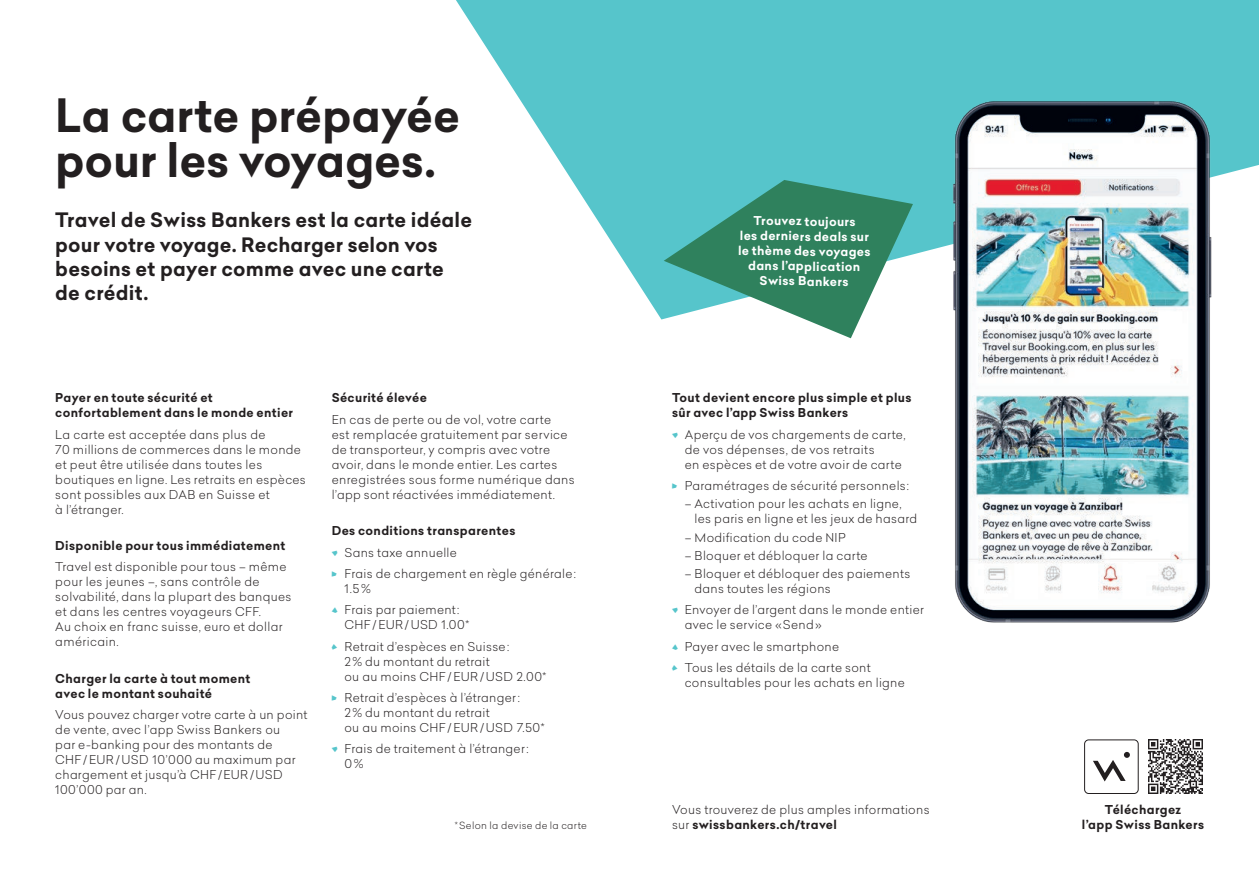
<style>
.page{position:relative;width:1259px;height:893px;background:#fff}
.page>*{position:absolute;margin:0;border:0;box-sizing:border-box;transform-origin:0 0}
.t1{font:700 45px/45px "Celias";letter-spacing:-.005em;color:#231f20}
.t2{font:700 19.5px/24.3px "Celias";letter-spacing:.01em;color:#231f20}
.t3{font:300 12px/15px "Celias";letter-spacing:.025em;color:#231f20}
.t4{font:700 12px/15px "Celias";letter-spacing:.03em;color:#231f20}
.t5{font:700 12px/15px "Celias";letter-spacing:.02em;color:#fff;text-align:center}
.t6{font:300 9.75px "Celias";letter-spacing:.035em;color:#231f20}
.s1{color:#56c5cb}
.s2{font-weight:700}
</style>
<div class="page">
<svg style="left:456px;top:0;width:803px;height:319px;fill:#56c5cb"></svg>
<img style="left:908px;top:49px;width:348px;height:574px">
<svg style="left:664px;top:180px;width:249px;height:158px"></svg>
<div style="left:1084px;top:740px;width:54px;height:54px;border:1px solid #231f20;border-radius:4px"></div>
<svg style="left:1093px;top:752px;width:37px;height:29px"></svg>
<img style="left:1148px;top:740px;width:54px;height:53px">
<h1 class="t1" style="left:55px;top:97px;width:406px">La carte prépayée pour les voyages.</h1>
<h2 class="t2" style="left:55px;top:210px;width:418px">Travel de Swiss Bankers est la carte idéale pour votre voyage. Recharger selon vos besoins et payer comme avec une carte de crédit.</h2>
<p class="t4" style="left:55px;top:392px;width:239px">Payer en toute sécurité et confortablement dans le monde entier</p>
<p class="t3" style="left:55px;top:428px;width:252px">La carte est acceptée dans plus de<br>70 millions de commerces dans le monde et peut être utilisée dans toutes les boutiques en ligne. Les retraits en espèces sont possibles aux DAB en Suisse et<br>à l’étranger.</p>
<p class="t4" style="left:55px;top:539px;width:232px">Disponible pour tous immédiatement</p>
<p class="t3" style="left:55px;top:561px;width:238px">Travel est disponible pour tous – même pour les jeunes –, sans contrôle de solvabilité, dans la plupart des banques et dans les centres voyageurs CFF.<br>Au choix en franc suisse, euro et dollar américain.</p>
<p class="t4" style="left:55px;top:672px;width:197px">Charger la carte à tout moment avec le montant souhaité</p>
<p class="t3" style="left:55px;top:709px;width:254px">Vous pouvez charger votre carte à un point de vente, avec l’app Swiss Bankers ou<br>par e-banking pour des montants de<br>CHF / EUR / USD 10’000 au maximum par chargement et jusqu’à CHF / EUR / USD<br>100’000 par an.</p>
<p class="t4" style="left:332px;top:392px;width:97px">Sécurité élevée</p>
<p class="t3" style="left:332px;top:413px;width:244px">En cas de perte ou de vol, votre carte<br>est remplacée gratuitement par service de transporteur, y compris avec votre avoir, dans le monde entier. Les cartes enregistrées sous forme numérique dans l’app sont réactivées immédiatement.</p>
<p class="t4" style="left:332px;top:524px;width:185px">Des conditions transparentes</p>
<p class="t3" style="left:344px;top:543px;width:233px;line-height:21.3px">Sans taxe annuelle<br>Frais de chargement en règle générale:</p>
<p class="t3" style="left:344px;top:582px;width:28px">1.5 %</p>
<p class="t3" style="left:344px;top:604px;width:126px;text-indent:-13px"><span class="s1">✓</span> Frais par paiement:<br>CHF / EUR / USD 1.00*</p>
<p class="t3" style="left:344px;top:640px;width:203px;text-indent:-13px"><span class="s1">✔</span> Retrait d’espèces en Suisse:<br>2 % du montant du retrait<br>ou au moins CHF / EUR / USD 2.00*</p>
<p class="t3" style="left:344px;top:691px;width:202px">Retrait d’espèces à l’étranger:<br>2 % du montant du retrait<br>ou au moins CHF / EUR / USD 7.50*</p>
<p class="t3" style="left:344px;top:743px;width:186px">Frais de traitement à l’étranger:<br>0 %</p>
<p class="t6" style="left:455px;top:821px;width:134px">* Selon la devise de la carte</p>
<p class="t5" style="left:738px;top:215px;width:134px">Trouvez toujours<br>les derniers deals sur le thème des voyages dans l’application<br>Swiss Bankers</p>
<p class="t4" style="left:672px;top:392px;width:241px">Tout devient encore plus simple et plus sûr avec l’app Swiss Bankers</p>
<p class="t3" style="left:685px;top:428px;width:222px">Aperçu de vos chargements de carte, de vos dépenses, de vos retraits<br>en espèces et de votre avoir de carte</p>
<p class="t3" style="left:685px;top:479px;width:226px">Paramétrages de sécurité personnels:</p>
<p class="t3" style="left:694px;top:498px;width:224px;text-indent:-10px">– Activation pour les achats en ligne, les paris en ligne et les jeux de hasard</p>
<p class="t3" style="left:685px;top:531px;width:162px">– Modification du code NIP</p>
<p class="t3" style="left:685px;top:549px;width:184px">– Bloquer et débloquer la carte</p>
<p class="t3" style="left:694px;top:567px;width:217px;text-indent:-10px">– Bloquer et débloquer des paiements dans toutes les régions</p>
<p class="t3" style="left:685px;top:604px;width:241px">Envoyer de l’argent dans le monde entier avec le service «Send»</p>
<p class="t3" style="left:672px;top:640px;width:169px"><span class="s1">✓</span> Payer avec le smartphone</p>
<p class="t3" style="left:685px;top:661px;width:222px;text-indent:-13px"><span class="s1">✔</span> Tous les détails de la carte sont consultables pour les achats en ligne</p>
<p class="t3" style="left:672px;top:803px;width:259px">Vous trouverez de plus amples informations sur <span class="s2">swissbankers.ch/travel</span></p>
<p class="t4" style="left:1082px;top:803px;width:124px;text-align:center">Téléchargez<br>l’app Swiss Bankers</p>
</div>
